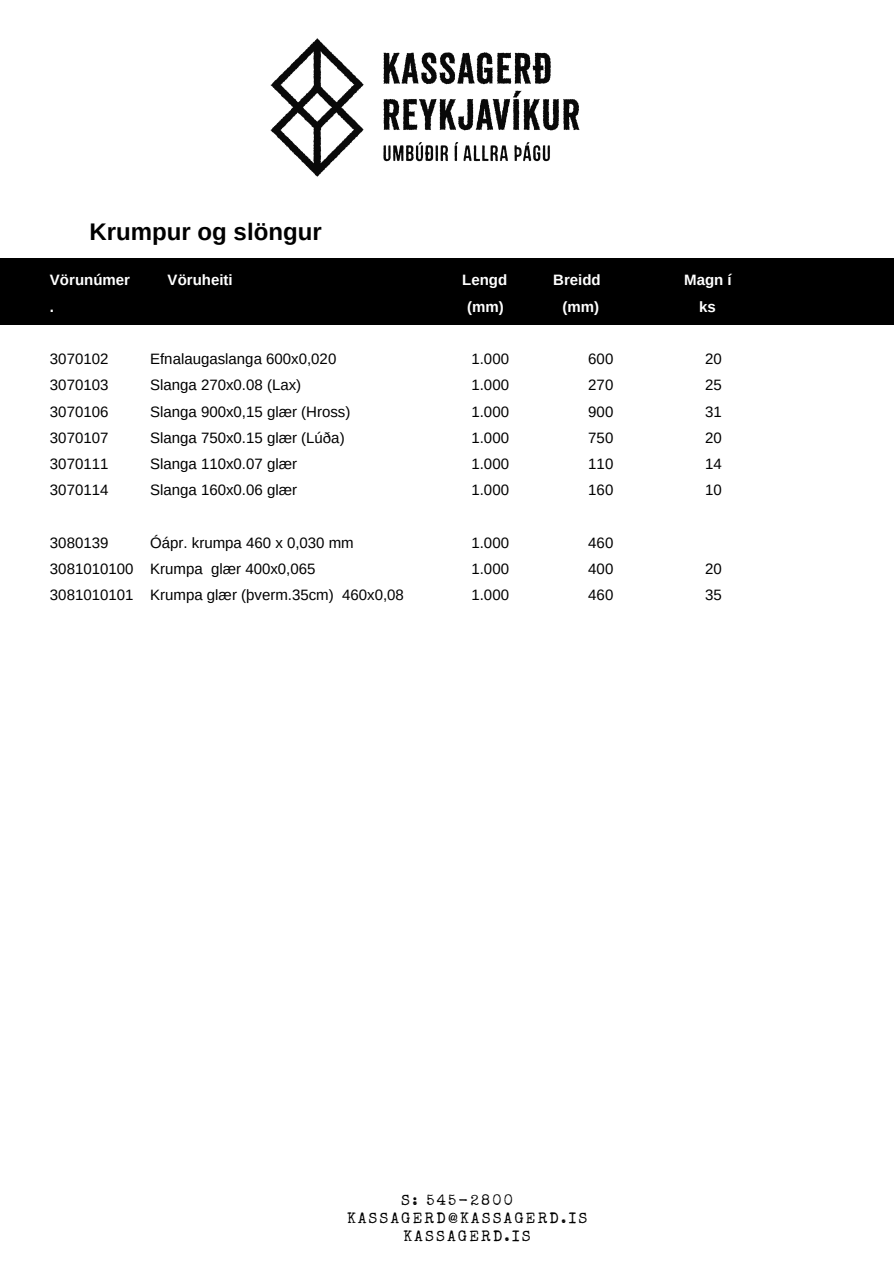
<style>
.page{position:relative;width:894px;height:1264px;background:#fff}
.page>*{position:absolute;margin:0;border:0;box-sizing:border-box;transform-origin:0 0}
.t1{font:700 24px "Arimo";color:#000}
.t2{font:15px "Arimo";color:#000}
.t3{font:700 15px "Arimo";color:#fff}
.t4{font:15px "Special Elite";letter-spacing:.15em;color:#000}
</style>
<div class="page">
<div style="left:0;top:258px;width:893px;height:66px;background:#000"></div>
<img style="left:270px;top:38px;width:310px;height:139px">
<h1 class="t1" style="left:89px;top:218px;width:234px">Krumpur og slöngur</h1>
<p class="t3" style="left:50px;top:272px;width:82px">Vörunúmer</p>
<p class="t3" style="left:168px;top:272px;width:67px">Vöruheiti</p>
<p class="t3" style="left:462px;top:272px;width:47px">Lengd</p>
<p class="t3" style="left:553px;top:272px;width:49px">Breidd</p>
<p class="t3" style="left:684px;top:272px;width:49px">Magn í</p>
<p class="t3" style="left:50px;top:298px;width:6px">.</p>
<p class="t3" style="left:467px;top:298px;width:38px">(mm)</p>
<p class="t3" style="left:562px;top:298px;width:38px">(mm)</p>
<p class="t3" style="left:699px;top:298px;width:18px">ks</p>
<p class="t2" style="left:50px;top:350px;width:60px">3070102</p>
<p class="t2" style="left:150px;top:350px;width:188px">Efnalaugaslanga 600x0,020</p>
<p class="t2" style="left:471px;top:350px;width:39px">1.000</p>
<p class="t2" style="left:588px;top:350px;width:27px">600</p>
<p class="t2" style="left:705px;top:350px;width:18px">20</p>
<p class="t2" style="left:50px;top:377px;width:60px">3070103</p>
<p class="t2" style="left:150px;top:377px;width:153px">Slanga 270x0.08 (Lax)</p>
<p class="t2" style="left:471px;top:377px;width:39px">1.000</p>
<p class="t2" style="left:588px;top:377px;width:27px">270</p>
<p class="t2" style="left:705px;top:377px;width:18px">25</p>
<p class="t2" style="left:50px;top:403px;width:60px">3070106</p>
<p class="t2" style="left:150px;top:403px;width:202px">Slanga 900x0,15 glær (Hross)</p>
<p class="t2" style="left:471px;top:403px;width:39px">1.000</p>
<p class="t2" style="left:588px;top:403px;width:27px">900</p>
<p class="t2" style="left:705px;top:403px;width:18px">31</p>
<p class="t2" style="left:50px;top:429px;width:60px">3070107</p>
<p class="t2" style="left:150px;top:429px;width:196px">Slanga 750x0.15 glær (Lúða)</p>
<p class="t2" style="left:471px;top:429px;width:39px">1.000</p>
<p class="t2" style="left:588px;top:429px;width:27px">750</p>
<p class="t2" style="left:705px;top:429px;width:18px">20</p>
<p class="t2" style="left:50px;top:455px;width:60px">3070111</p>
<p class="t2" style="left:150px;top:455px;width:148px">Slanga 110x0.07 glær</p>
<p class="t2" style="left:471px;top:455px;width:39px">1.000</p>
<p class="t2" style="left:588px;top:455px;width:27px">110</p>
<p class="t2" style="left:705px;top:455px;width:18px">14</p>
<p class="t2" style="left:50px;top:482px;width:60px">3070114</p>
<p class="t2" style="left:150px;top:482px;width:148px">Slanga 160x0.06 glær</p>
<p class="t2" style="left:471px;top:482px;width:39px">1.000</p>
<p class="t2" style="left:588px;top:482px;width:27px">160</p>
<p class="t2" style="left:705px;top:482px;width:18px">10</p>
<p class="t2" style="left:50px;top:534px;width:60px">3080139</p>
<p class="t2" style="left:150px;top:534px;width:205px">Óápr. krumpa 460 x 0,030 mm</p>
<p class="t2" style="left:471px;top:534px;width:39px">1.000</p>
<p class="t2" style="left:588px;top:534px;width:27px">460</p>
<p class="t2" style="left:50px;top:560px;width:267px">3081010100 Krumpa glær 400x0,065</p>
<p class="t2" style="left:471px;top:560px;width:39px">1.000</p>
<p class="t2" style="left:588px;top:560px;width:27px">400</p>
<p class="t2" style="left:705px;top:560px;width:18px">20</p>
<p class="t2" style="left:50px;top:587px;width:355px">3081010101 Krumpa glær (þverm.35cm) 460x0,08</p>
<p class="t2" style="left:471px;top:587px;width:39px">1.000</p>
<p class="t2" style="left:588px;top:587px;width:27px">460</p>
<p class="t2" style="left:705px;top:587px;width:18px">35</p>
<p class="t4" style="left:401px;top:1194px;width:113px">S: 545-2800</p>
<p class="t4" style="left:347px;top:1212px;width:242px">KASSAGERD@KASSAGERD.IS</p>
<p class="t4" style="left:403px;top:1230px;width:128px">KASSAGERD.IS</p>
</div>
